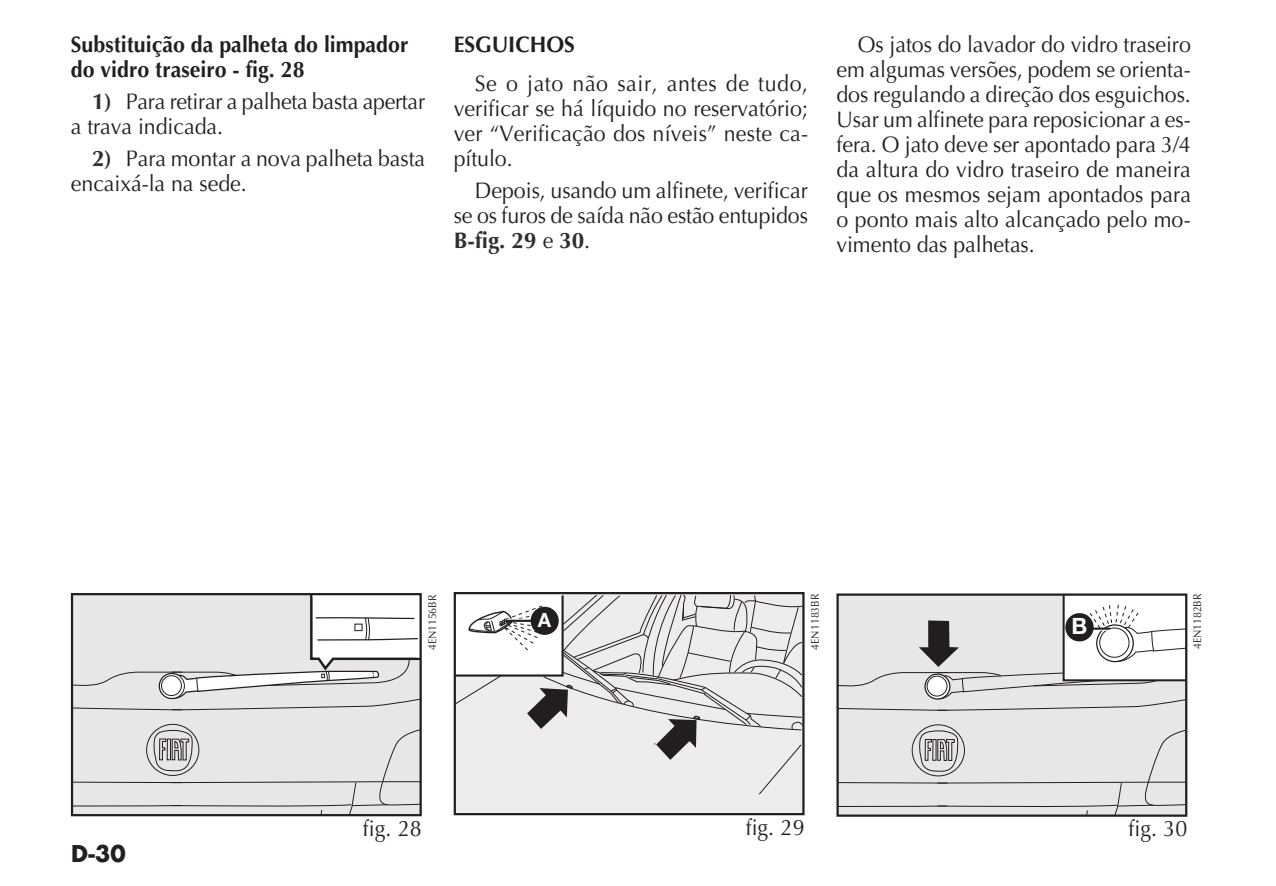
<style>
.page{position:relative;width:1276px;height:886px;background:#fff}
.page>*{position:absolute;margin:0;border:0;box-sizing:border-box;transform-origin:0 0}
.t1{font:22.5px/25px "Optima";letter-spacing:-.005em;color:#231f20;text-align:justify;scale:.95 1}
.t2{font:700 22.5px/25px "Optima";color:#231f20;scale:.95 1}
.t3{font:700 22.5px "Futura";color:#231f20}
.t4{font:700 22.5px "Helvetica Neue";color:#fff}
.t5{font:700 19.75px "Helvetica Neue";color:#fff}
.t6{font:11.25px "Optima";color:#231f20;scale:.95 1}
.s1{font-weight:700;color:#312f30}
</style>
<div class="page">
<div style="left:72px;top:594px;width:349px;height:221px;background:#e7e7e7"></div>
<svg style="left:74px;top:729px;width:345px;height:84px"></svg>
<svg style="left:74px;top:596px;width:345px;height:114px"></svg>
<div style="left:71px;top:593px;width:351px;height:223px;border:2px solid #231f20"></div>
<div style="left:455px;top:593px;width:347px;height:220px;background:#ededee"></div>
<svg style="left:457px;top:595px;width:344px;height:200px"></svg>
<hr style="left:507px;top:619px;width:31px;height:2px;background:#fff">
<hr style="left:508px;top:620px;width:30px;height:2px;background:#221e1f">
<div style="left:530px;top:607px;width:29px;height:28px;background:#221e1f;border-radius:50%"></div>
<div style="left:454px;top:592px;width:350px;height:223px;border:2px solid #231f20"></div>
<div style="left:837px;top:595px;width:349px;height:220px;background:#e7e7e7"></div>
<svg style="left:839px;top:729px;width:345px;height:85px"></svg>
<svg style="left:839px;top:596px;width:345px;height:115px"></svg>
<div style="left:836px;top:593px;width:351px;height:224px;border:2px solid #231f20"></div>
<p class="t2" style="left:71px;top:33px;width:357px">Substituição da palheta do limpador do vidro traseiro - fig. 28</p>
<p class="t1" style="left:71px;top:90px;width:374px;text-indent:21px"><span class="s1">1)</span> Para retirar a palheta basta apertar a trava indicada.</p>
<p class="t1" style="left:71px;top:147px;width:374px;text-indent:21px"><span class="s1">2)</span> Para montar a nova palheta basta encaixá-la na sede.</p>
<p class="t2" style="left:454px;top:33px;width:129px">ESGUICHOS</p>
<p class="t1" style="left:454px;top:72px;width:375px;text-indent:21px">Se o jato não sair, antes de tudo, verificar se há líquido no reservatório; ver “Verificação dos níveis” neste ca&shy;pítulo.</p>
<p class="t1" style="left:454px;top:179px;width:374px;text-indent:21px">Depois, usando um alfinete, verificar se os furos de saída não estão entupidos <span class="s1">B-fig. 29</span> e <span class="s1">30</span>.</p>
<p class="t1" style="left:836px;top:33px;width:375px;text-indent:21px">Os jatos do lavador do vidro traseiro em algumas versões, podem se orienta&shy;dos regulando a direção dos esguichos.<br>Usar um alfinete para reposicionar a es&shy;fera. O jato deve ser apontado para 3/4 da altura do vidro traseiro de maneira que os mesmos sejam apontados para o ponto mais alto alcançado pelo mo&shy;vimento das palhetas.</p>
<p class="t3" style="left:71px;top:838px;width:56px">D-30</p>
<p class="t6" style="left:427px;top:650px;width:60px;rotate:-90deg">4EN1156BR</p>
<p class="t1" style="left:363px;top:817px;width:63px">fig. 28</p>
<p class="t5" style="left:538px;top:613px;width:15px">A</p>
<p class="t6" style="left:809px;top:650px;width:61px;rotate:-90deg">4EN1183BR</p>
<p class="t1" style="left:746px;top:816px;width:63px">fig. 29</p>
<p class="t4" style="left:1071px;top:613px;width:17px">B</p>
<p class="t6" style="left:1191px;top:649px;width:60px;rotate:-90deg">4EN1182BR</p>
<p class="t1" style="left:1128px;top:817px;width:63px">fig. 30</p>
</div>
